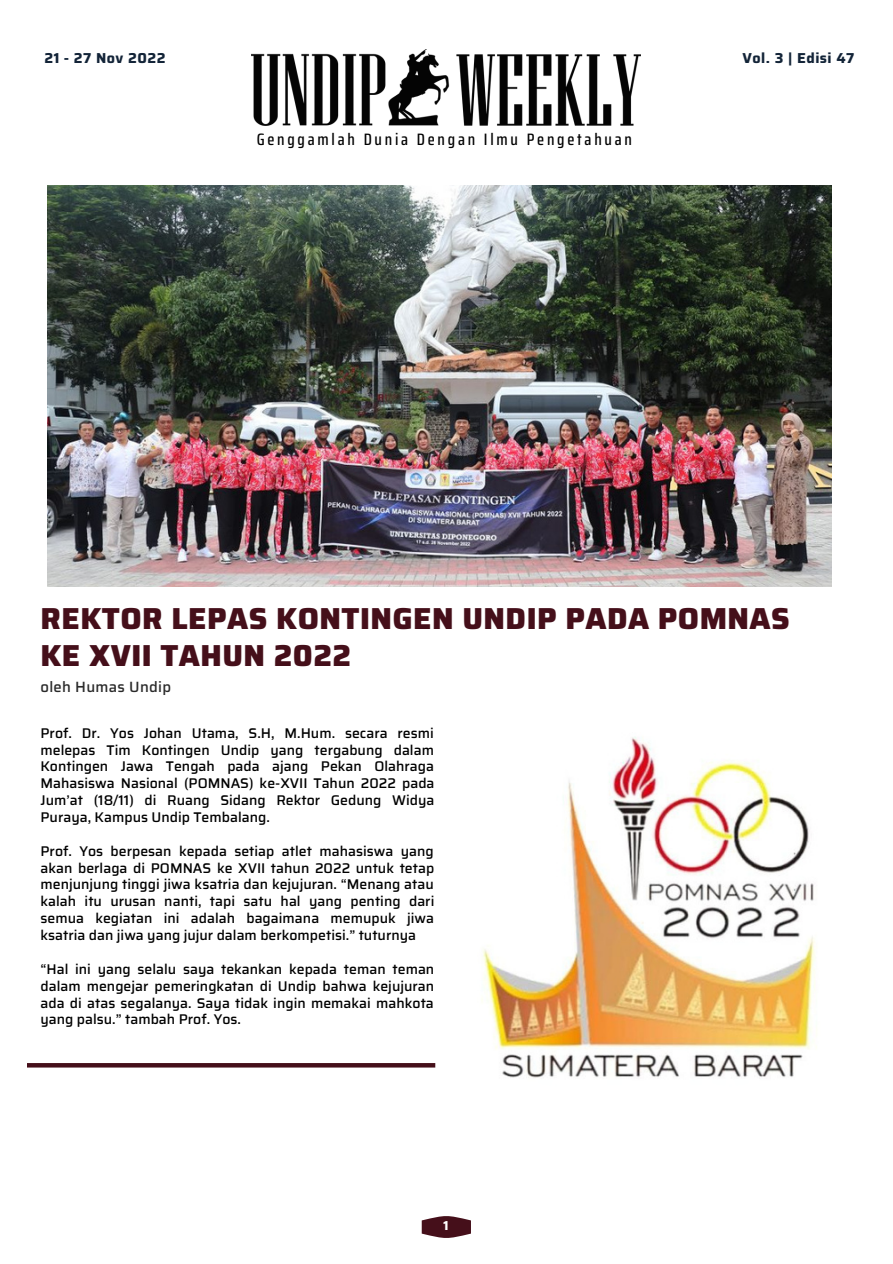
<style>
.page{position:relative;width:893px;height:1264px;background:#fff}
.page>*{position:absolute;margin:0;border:0;box-sizing:border-box;transform-origin:0 0}
.t1{font:800 30.3px/37px "Saira";letter-spacing:.015em;color:#450f1a}
.t2{font:500 16.5px "Saira Condensed";letter-spacing:.165em;color:#000}
.t3{font:500 14.85px "Saira";letter-spacing:.02em;color:#2a2a2a}
.t4{font:700 14.4px "Saira";letter-spacing:.035em;color:#132438}
.t5{font:500 14.1px/16.8px "Saira";color:#000;text-align:justify}
.t6{font:700 13.05px "Saira";color:#fff}
</style>
<div class="page">
<svg style="left:421px;top:1216px;width:50px;height:21px"></svg>
<img style="left:251px;top:49px;width:389px;height:77px">
<img style="left:48px;top:185px;width:783px;height:401px">
<img style="left:481px;top:737px;width:334px;height:341px">
<hr style="left:27px;top:1063px;width:408px;height:4px;background:#450f1a">
<p class="t4" style="left:44px;top:46px;width:123px">21 - 27 Nov 2022</p>
<p class="t4" style="left:742px;top:46px;width:113px">Vol. 3 | Edisi 47</p>
<p class="t2" style="left:257px;top:126px;width:377px">Genggamlah Dunia Dengan Ilmu Pengetahuan</p>
<h1 class="t1" style="left:40px;top:599px;width:750px">REKTOR LEPAS KONTINGEN UNDIP PADA POMNAS<br>KE XVII TAHUN 2022</h1>
<p class="t3" style="left:40px;top:675px;width:132px">oleh Humas Undip</p>
<p class="t5" style="left:40px;top:724px;width:395px">Prof. Dr. Yos Johan Utama, S.H, M.Hum. secara resmi melepas Tim Kontingen Undip yang tergabung dalam Kontingen Jawa Tengah pada ajang Pekan Olahraga Mahasiswa Nasional (POMNAS) ke-XVII Tahun 2022 pada Jum’at (18/11) di Ruang Sidang Rektor Gedung Widya Puraya, Kampus Undip Tembalang.</p>
<p class="t5" style="left:40px;top:842px;width:395px">Prof. Yos berpesan kepada setiap atlet mahasiswa yang akan berlaga di POMNAS ke XVII tahun 2022 untuk tetap menjunjung tinggi jiwa ksatria dan kejujuran. “Menang atau kalah itu urusan nanti, tapi satu hal yang penting dari semua kegiatan ini adalah bagaimana memupuk jiwa ksatria dan jiwa yang jujur dalam berkompetisi.” tuturnya</p>
<p class="t5" style="left:40px;top:960px;width:395px">“Hal ini yang selalu saya tekankan kepada teman teman dalam mengejar pemeringkatan di Undip bahwa kejujuran ada di atas segalanya. Saya tidak ingin memakai mahkota yang palsu.” tambah Prof. Yos.</p>
<p class="t6" style="left:443px;top:1215px;width:7px">1</p>
</div>
